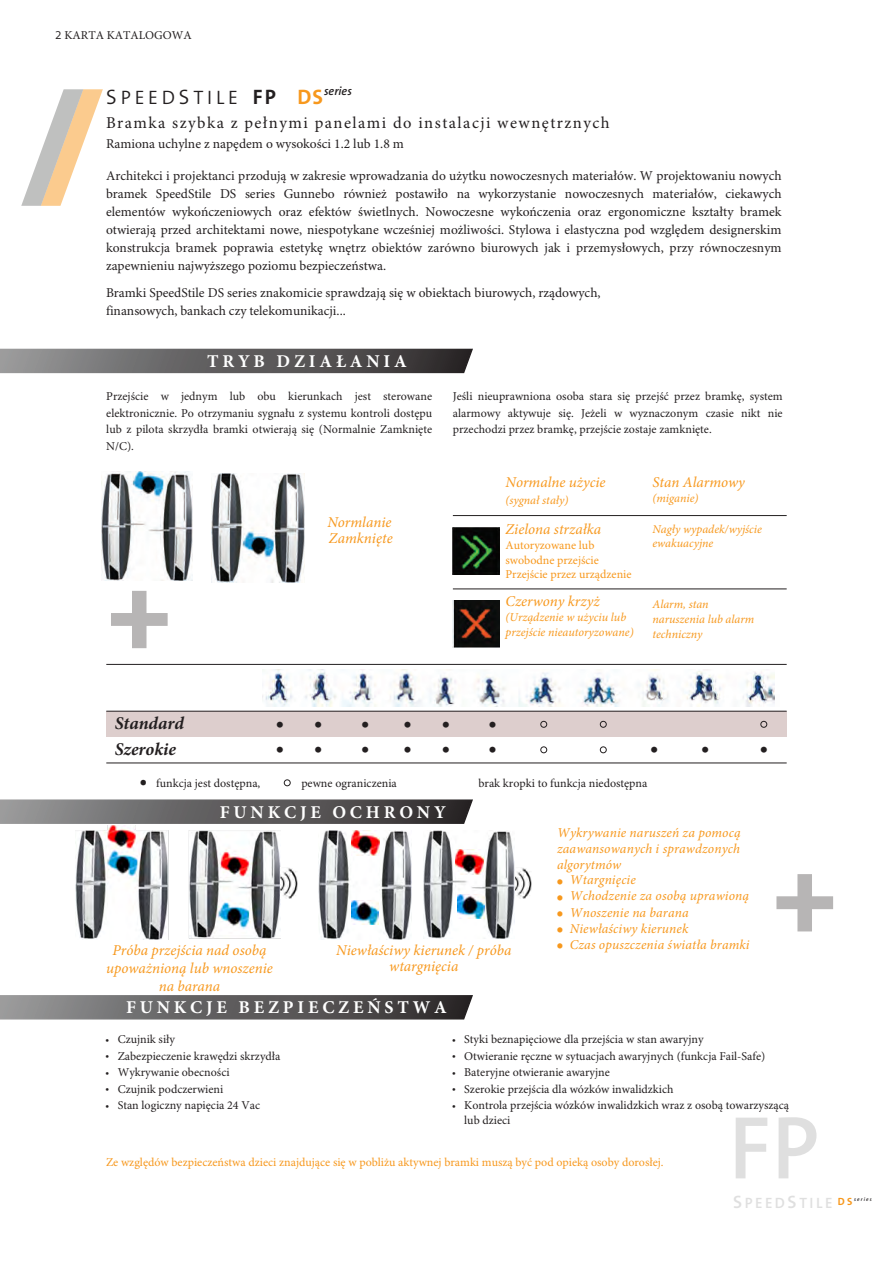
<style>
.page{position:relative;width:893px;height:1263px;background:#fff}
.page>*{position:absolute;margin:0;border:0;box-sizing:border-box;transform-origin:0 0}
.PDS_Grey_strip_text{font:120px "The Sans BCE W7 Bld";color:#b7b5b5}
.PDS_text{font:90px "The Sans BCE W6 Se Bld";color:#dfdfdf}
.t1{font:700 36px "Minion Pro";color:#231f20}
.t2{font:21px "The Sans BCE W7 Bld";color:#f7981d}
.t3{font:19.5px "The Sans BCE W4 Se Lig";letter-spacing:.19em;color:#231f20}
.PDS_Grey_strip_text-2{font:700 18px "Minion Pro";letter-spacing:.21em;color:#fff}
.t4{font:italic 700 18px "Minion Pro";color:#231f20}
.t5{font:18px "The Sans BCE W8 Ex Bld";color:#231f20}
.PDS_text-2{font:16.5px "Minion Pro";letter-spacing:.09em;color:#231f20}
.t6{font:italic 15px/16.5px "Minion Pro";color:#f7981d;text-align:center}
.PDS_text-3{font:15px "The Sans BCE W6 Se Bld";letter-spacing:.16em;color:#dfdfdf}
.PDS_text-4{font:13.5px/18px "Minion Pro";color:#231f20;text-align:justify}
.PDS_Blue_Bold{font:italic 13.5px/16.2px "Minion Pro";letter-spacing:.01em;color:#f7981d;text-align:justify}
.PDS_text-5{font:12px/16.5px "Minion Pro";color:#231f20;text-align:justify}
.PDS_text-6{font:12px/14.5px "Minion Pro";color:#f7981d}
.t7{font:italic 12px/15px "Minion Pro";color:#f7981d}
.t8{font:12px "The Sans BCE W6 Se Bld IT";color:#231f20}
.PDS_text-7{font:12px "The Sans BCE W4 Se Lig";color:#231f20}
.Body_Copy{font:10.5px "The Sans BCE W7 Bld";color:#f7981d}
.Body_Copy-2{font:5.25px "The Sans BCE W6 Se Bld IT";letter-spacing:.2em;color:#231f20}
.s1{font-family:"The Sans BCE W4 Se Lig"}
.s2{font-size:21px}
.s3{font-family:"The Sans BCE W7 Bld";font-size:21px}
.s4{font-weight:700;font-size:11.85px;color:#fff}
.s5{font-family:"The Sans";font-weight:900}
.s6{font-size:18px}
</style>
<div class="page">
<svg style="left:0;top:348px;width:473px;height:26px;background:#6c6a6b"></svg>
<svg style="left:0;top:799px;width:473px;height:25px;background:#666465"></svg>
<svg style="left:0;top:995px;width:473px;height:25px;background:#666465"></svg>
<div style="left:106px;top:711px;width:681px;height:26px;background:#ddcecd"></div>
<svg style="left:21px;top:89px;width:82px;height:117px"></svg>
<img style="left:101px;top:471px;width:91px;height:110px">
<img style="left:212px;top:473px;width:92px;height:110px">
<img style="left:515px;top:868px;width:17px;height:30px">
<hr style="left:106px;top:664px;width:681px;height:1px;background:#231f20">
<hr style="left:453px;top:515px;width:334px;height:1px;background:#231f20">
<hr style="left:453px;top:588px;width:334px;height:1px;background:#231f20">
<hr style="left:106px;top:762px;width:681px;height:1px;background:#231f20">
<hr style="left:106px;top:711px;width:681px;height:1px;background:#231f20">
<img style="left:265px;top:670px;width:510px;height:37px">
<div style="left:540px;top:721px;width:7px;height:7px;border:1px solid #231f20;border-radius:50%"></div>
<div style="left:540px;top:746px;width:7px;height:7px;border:1px solid #231f20;border-radius:50%"></div>
<div style="left:600px;top:721px;width:7px;height:7px;border:1px solid #231f20;border-radius:50%"></div>
<div style="left:600px;top:746px;width:7px;height:7px;border:1px solid #231f20;border-radius:50%"></div>
<div style="left:760px;top:721px;width:7px;height:7px;border:1px solid #231f20;border-radius:50%"></div>
<img style="left:453px;top:528px;width:47px;height:47px">
<img style="left:453px;top:600px;width:47px;height:47px">
<img style="left:76px;top:826px;width:204px;height:113px">
<img style="left:280px;top:868px;width:17px;height:30px">
<img style="left:319px;top:831px;width:93px;height:108px">
<img style="left:351px;top:831px;width:28px;height:24px">
<img style="left:351px;top:900px;width:27px;height:25px">
<img style="left:424px;top:831px;width:91px;height:107px">
<img style="left:455px;top:850px;width:28px;height:24px">
<img style="left:457px;top:894px;width:27px;height:24px">
<div style="left:284px;top:779px;width:7px;height:7px;border:1px solid #231f20;border-radius:50%"></div>
<p class="PDS_text-5" style="left:55px;top:27px;width:138px"><span class="s1">2</span> KARTA KATALOGOWA</p>
<p class="t2" style="left:298px;top:83px;width:27px">DS</p>
<p class="t8" style="left:324px;top:84px;width:29px">series</p>
<p class="t3" style="left:106px;top:85px;width:171px"><span class="s2">S</span>PEED<span class="s2">S</span>TILE <span class="s3">FP</span></p>
<p class="PDS_text-2" style="left:106px;top:113px;width:505px">Bramka szybka z pełnymi panelami do instalacji wewnętrznych</p>
<p class="PDS_text-4" style="left:106px;top:136px;width:299px">Ramiona uchylne z napędem o wysokości 1.2 lub 1.8 m</p>
<p class="PDS_text-4" style="left:106px;top:167px;width:677px">Architekci i projektanci przodują w zakresie wprowadzania do użytku nowoczesnych materiałów. W projektowaniu nowych bramek SpeedStile DS series Gunnebo również postawiło na wykorzystanie nowoczesnych materiałów, ciekawych elementów wykończeniowych oraz efektów świetlnych. Nowoczesne wykończenia oraz ergonomiczne kształty bramek otwierają przed architektami nowe, niespotykane wcześniej możliwości. Stylowa i elastyczna pod względem designerskim konstrukcja bramek poprawia estetykę wnętrz obiektów zarówno biurowych jak i przemysłowych, przy równoczesnym zapewnieniu najwyższego poziomu bezpieczeństwa.</p>
<p class="PDS_text-4" style="left:106px;top:284px;width:496px">Bramki SpeedStile DS series znakomicie sprawdzają się w obiektach biurowych, rządowych, finansowych, bankach czy telekomunikacji...</p>
<p class="PDS_Grey_strip_text-2" style="left:207px;top:349px;width:201px">TRYB DZIAŁANIA</p>
<p class="PDS_text-5" style="left:106px;top:389px;width:327px">Przejście w jednym lub obu kierunkach jest sterowane elektronicznie. Po otrzymaniu sygnału z systemu kontroli dostępu lub z pilota skrzydła bramki otwierają się (Normalnie Zamknięte N/C).</p>
<p class="PDS_text-5" style="left:453px;top:389px;width:331px">Jeśli nieuprawniona osoba stara się przejść przez bramkę, system alarmowy aktywuje się. Jeżeli w wyznaczonym czasie nikt nie przechodzi przez bramkę, przejście zostaje zamknięte.</p>
<p class="PDS_Grey_strip_text" style="left:106px;top:537px;width:67px">+</p>
<p class="t4" style="left:115px;top:710px;width:71px">Standard</p>
<p class="t4" style="left:115px;top:736px;width:63px">Szerokie</p>
<p class="t6" style="left:327px;top:514px;width:67px;text-align:left">Normlanie<br>Zamknięte</p>
<p class="t5" style="left:276px;top:712px;width:9px">•</p>
<p class="t5" style="left:276px;top:737px;width:9px">•</p>
<p class="t5" style="left:315px;top:712px;width:9px">•</p>
<p class="t5" style="left:315px;top:737px;width:9px">•</p>
<p class="t5" style="left:361px;top:712px;width:9px">•</p>
<p class="t5" style="left:361px;top:737px;width:9px">•</p>
<p class="t5" style="left:404px;top:712px;width:9px">•</p>
<p class="t5" style="left:404px;top:737px;width:9px">•</p>
<p class="t5" style="left:442px;top:712px;width:9px">•</p>
<p class="t5" style="left:442px;top:737px;width:9px">•</p>
<p class="t6" style="left:505px;top:474px;width:102px">Normalne użycie</p>
<p class="t7" style="left:505px;top:493px;width:65px">(sygnał stały)</p>
<p class="t6" style="left:505px;top:521px;width:97px">Zielona strzałka</p>
<p class="PDS_text-6" style="left:505px;top:538px;width:128px">Autoryzowane lub swobodne przejście<br>Przejście przez urządzenie</p>
<p class="t6" style="left:505px;top:593px;width:96px">Czerwony krzyż</p>
<p class="t7" style="left:505px;top:610px;width:130px;line-height:14.2px">(Urządzenie w użyciu lub przejście nieautoryzowane)</p>
<p class="t6" style="left:652px;top:474px;width:94px">Stan Alarmowy</p>
<p class="t7" style="left:652px;top:490px;width:48px">(miganie)</p>
<p class="t7" style="left:652px;top:521px;width:111px;line-height:14.4px">Nagły wypadek/wyjście ewakuacyjne</p>
<p class="t7" style="left:652px;top:596px;width:103px">Alarm, stan naruszenia lub alarm techniczny</p>
<p class="t5" style="left:489px;top:712px;width:9px">•</p>
<p class="t5" style="left:489px;top:737px;width:9px">•</p>
<p class="t5" style="left:650px;top:737px;width:9px">•</p>
<p class="t5" style="left:701px;top:737px;width:9px">•</p>
<p class="t5" style="left:760px;top:737px;width:9px">•</p>
<h3 class="t1" style="left:139px;top:754px;width:11px">·</h3>
<p class="PDS_text-5" style="left:156px;top:775px;width:106px">funkcja jest dostępna,</p>
<p class="PDS_text-5" style="left:301px;top:775px;width:97px">pewne ograniczenia</p>
<p class="PDS_text-5" style="left:478px;top:775px;width:176px">brak kropki to funkcja niedostępna <span class="s4">.</span></p>
<p class="PDS_Grey_strip_text-2" style="left:220px;top:799px;width:227px">FUNKCJE OCHRONY</p>
<p class="t6" style="left:106px;top:941px;width:168px;line-height:18px">Próba przejścia nad osobą upoważnioną lub wnoszenie na barana</p>
<p class="t6" style="left:336px;top:941px;width:177px">Niewłaściwy kierunek / próba wtargnięcia</p>
<p class="PDS_Grey_strip_text-2" style="left:126px;top:995px;width:322px">FUNKCJE BEZPIECZEŃSTWA</p>
<p class="PDS_Blue_Bold" style="left:557px;top:824px;width:185px">Wykrywanie naruszeń za pomocą zaawansowanych i sprawdzonych algorytmów</p>
<p class="PDS_Blue_Bold" style="left:557px;top:872px;width:80px"><span class="s5">•</span> Wtargnięcie</p>
<p class="PDS_Blue_Bold" style="left:557px;top:888px;width:194px"><span class="s5">•</span> Wchodzenie za osobą uprawioną</p>
<p class="PDS_Blue_Bold" style="left:557px;top:904px;width:133px"><span class="s5">•</span> Wnoszenie na barana</p>
<p class="PDS_Blue_Bold" style="left:557px;top:920px;width:133px"><span class="s5">•</span> Niewłaściwy kierunek</p>
<p class="PDS_Blue_Bold" style="left:557px;top:936px;width:194px"><span class="s5">•</span> Czas opuszczenia światła bramki</p>
<p class="PDS_Grey_strip_text" style="left:772px;top:821px;width:67px">+</p>
<p class="PDS_text-5" style="left:451px;top:1032px;width:254px"><span class="s1">•</span> Styki beznapięciowe dla przejścia w stan awaryjny</p>
<p class="PDS_text-5" style="left:451px;top:1048px;width:315px"><span class="s1">•</span> Otwieranie ręczne w sytuacjach awaryjnych (funkcja Fail-Safe)</p>
<p class="PDS_text-5" style="left:451px;top:1065px;width:160px"><span class="s1">•</span> Bateryjne otwieranie awaryjne</p>
<p class="PDS_text-5" style="left:451px;top:1081px;width:224px"><span class="s1">•</span> Szerokie przejścia dla wózków inwalidzkich</p>
<p class="PDS_text-5" style="left:464px;top:1099px;width:326px;line-height:14.4px;text-indent:-13px"><span class="s1">•</span> Kontrola przejścia wózków inwalidzkich wraz z osobą towarzyszącą lub dzieci</p>
<p class="PDS_text-6" style="left:106px;top:1155px;width:559px">Ze względów bezpieczeństwa dzieci znajdujące się w pobliżu aktywnej bramki muszą być pod opieką osoby dorosłej.</p>
<p class="PDS_text-7" style="left:105px;top:1032px;width:7px">•</p>
<p class="PDS_text-5" style="left:105px;top:1048px;width:177px"><span class="s1">•</span> Zabezpieczenie krawędzi skrzydła</p>
<p class="PDS_text-7" style="left:105px;top:1065px;width:7px">•</p>
<p class="PDS_text-5" style="left:105px;top:1081px;width:120px"><span class="s1">•</span> Czujnik podczerwieni</p>
<p class="PDS_text-5" style="left:105px;top:1098px;width:157px"><span class="s1">•</span> Stan logiczny napięcia 24 Vac</p>
<p class="PDS_text" style="left:729px;top:1090px;width:92px">FP</p>
<p class="PDS_text-3" style="left:733px;top:1193px;width:101px"><span class="s6">S</span>PEED<span class="s6">S</span>TILE</p>
<p class="Body_Copy" style="left:838px;top:1194px;width:16px">DS</p>
<p class="Body_Copy-2" style="left:854px;top:1196px;width:19px">series</p>
</div>
